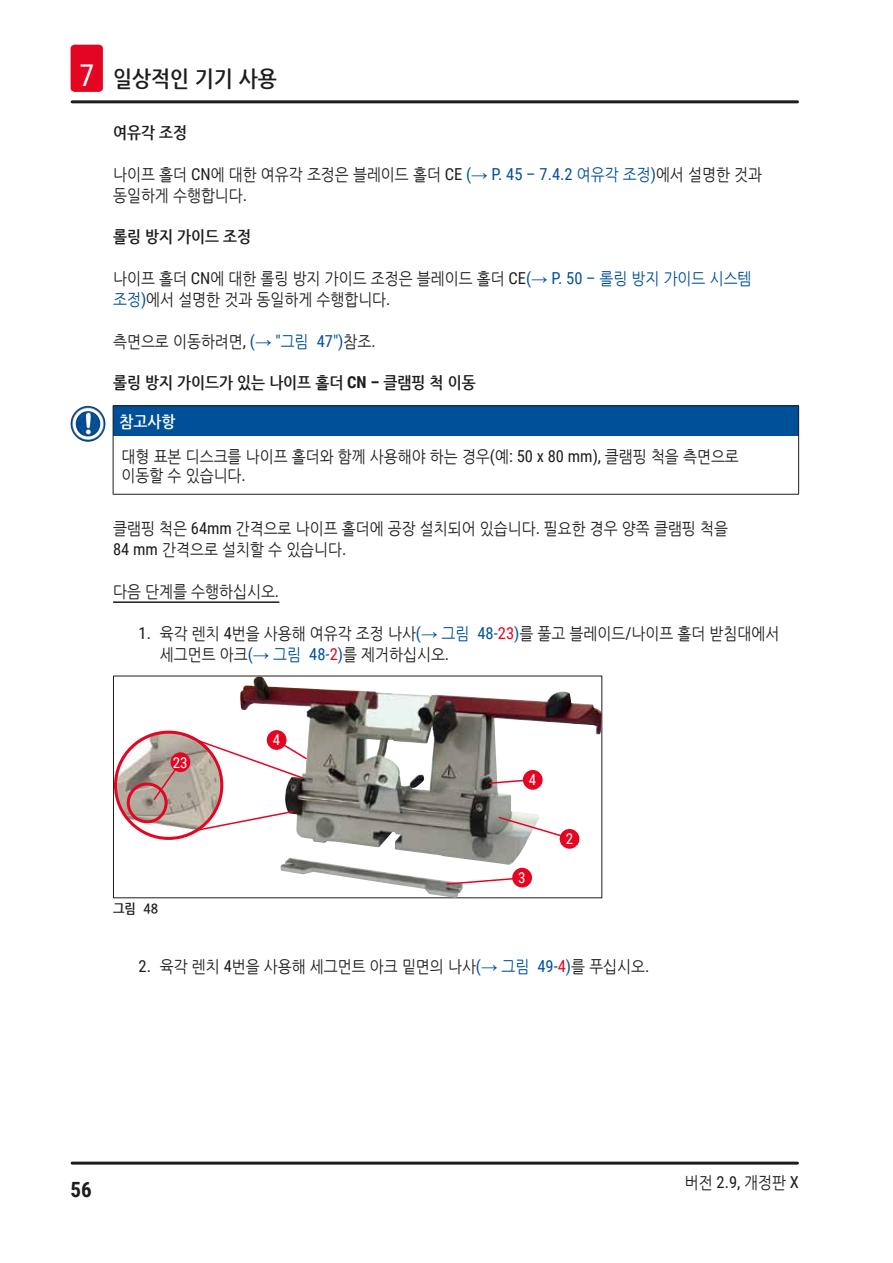
<style>
.page{position:relative;width:893px;height:1263px;background:#fff}
.page>*{position:absolute;margin:0;border:0;box-sizing:border-box;transform-origin:0 0}
.t1{font:700 22.5px "Nanum Gothic";color:#1d1d1b;scale:.9 1}
.t2{font:700 21px "Roboto Condensed";color:#1d1d1b}
.Description_text{font:16.5px/20.9px "Nanum Gothic";color:#1d1d1b;scale:.9 1}
.Source_of_danger{font:16.5px/19.8px "Nanum Gothic";color:#1d1d1b;scale:.9 1}
.Subheading{font:700 16.5px "Nanum Gothic";color:#1d1d1b;scale:.9 1}
.I_Topic{font:16.5px "Nanum Gothic";color:#1d1d1b;scale:.9 1}
.Signalword__no_use_a{font:700 16.5px "Nanum Gothic";color:#fff;scale:.9 1}
.t3{font:15px "Roboto Condensed";color:#fff}
.t4{font:700 13.5px "Nanum Gothic";color:#1d1d1b;scale:.9 1}
.s1{font-family:"Roboto Condensed";font-weight:400;font-size:30px;color:#fff}
.s2{font-family:"Roboto Condensed"}
.s3{font-family:"Roboto Condensed";color:#005099}
.s4{font-family:"Arial";color:#005099}
.s5{color:#005099}
.s6{font-family:"Roboto Condensed";color:#e40522}
</style>
<div class="page">
<hr style="left:72px;top:1161px;width:725px;height:3px;background:#1d1d1b">
<hr style="left:72px;top:100px;width:725px;height:3px;background:#1d1d1b">
<div style="left:71px;top:45px;width:32px;height:47px;background:#e40522;border-radius:4px"></div>
<hr style="left:113px;top:601px;width:166px;height:2px;background:#1d1d1b">
<div style="left:113px;top:406px;width:686px;height:30px;background:#005099"></div>
<hr style="left:113px;top:406px;width:1px;height:30px;background:#1d1d1b">
<hr style="left:113px;top:436px;width:1px;height:58px;background:#1d1d1b">
<hr style="left:798px;top:436px;width:1px;height:58px;background:#1d1d1b">
<hr style="left:113px;top:494px;width:686px;height:1px;background:#1d1d1b">
<hr style="left:113px;top:405px;width:686px;height:1px;background:#1d1d1b">
<hr style="left:798px;top:406px;width:1px;height:30px;background:#1d1d1b">
<img style="left:71px;top:406px;width:26px;height:36px">
<img style="left:240px;top:676px;width:362px;height:189px">
<svg style="left:488px;top:779px;width:36px;height:6px"></svg>
<svg style="left:497px;top:816px;width:66px;height:22px"></svg>
<svg style="left:445px;top:878px;width:71px;height:8px"></svg>
<img style="left:116px;top:733px;width:71px;height:106px">
<div style="left:114px;top:731px;width:109px;height:109px;border:3px solid #e40522;border-radius:50%"></div>
<div style="left:127px;top:782px;width:41px;height:41px;border:3px solid #e40522;border-radius:50%"></div>
<svg style="left:152px;top:766px;width:26px;height:35px"></svg>
<svg style="left:190px;top:737px;width:118px;height:43px"></svg>
<svg style="left:197px;top:810px;width:97px;height:22px"></svg>
<div style="left:560px;top:829px;width:19px;height:20px;background:#e40522;border-radius:50%"></div>
<div style="left:267px;top:730px;width:20px;height:20px;background:#e40522;border-radius:50%"></div>
<div style="left:512px;top:868px;width:20px;height:19px;background:#e40522;border-radius:50%"></div>
<div style="left:171px;top:752px;width:19px;height:20px;background:#e40522;border-radius:50%"></div>
<div style="left:523px;top:770px;width:20px;height:20px;background:#e40522;border-radius:50%"></div>
<h1 class="t1" style="left:79px;top:68px;width:221px"><span class="s1">7</span> 일상적인 기기 사용</h1>
<p class="Subheading" style="left:113px;top:125px;width:84px">여유각 조정</p>
<p class="Description_text" style="left:113px;top:165px;width:722px">나이프 홀더 <span class="s2">CN</span>에 대한 여유각 조정은 블레이드 홀더 <span class="s2">CE</span> <span class="s3">(</span><span class="s4">→</span> <span class="s3">P. 45 – 7.4.2</span> <span class="s5">여유각 조정</span><span class="s3">)</span>에서 설명한 것과 동일하게 수행합니다<span class="s2">.</span></p>
<p class="Subheading" style="left:113px;top:229px;width:155px">롤링 방지 가이드 조정</p>
<p class="Description_text" style="left:113px;top:269px;width:711px">나이프 홀더 <span class="s2">CN</span>에 대한 롤링 방지 가이드 조정은 블레이드 홀더 <span class="s2">CE</span><span class="s3">(</span><span class="s4">→</span> <span class="s3">P. 50 –</span> <span class="s5">롤링 방지 가이드 시스템 조정</span><span class="s3">)</span>에서 설명한 것과 동일하게 수행합니다<span class="s2">.</span></p>
<p class="Description_text" style="left:113px;top:331px;width:293px">측면으로 이동하려면<span class="s2">,</span> <span class="s3">(</span><span class="s4">→</span> <span class="s3">"</span><span class="s5">그림</span> <span class="s3">47")</span>참조<span class="s2">.</span></p>
<p class="Subheading" style="left:113px;top:375px;width:404px">롤링 방지 가이드가 있는 나이프 홀더 <span class="s2">CN –</span> 클램핑 척 이동</p>
<p class="Signalword__no_use_a" style="left:119px;top:414px;width:64px">참고사항</p>
<p class="Source_of_danger" style="left:122px;top:447px;width:687px">대형 표본 디스크를 나이프 홀더와 함께 사용해야 하는 경우<span class="s2">(</span>예<span class="s2">: 50 x 80 mm),</span> 클램핑 척을 측면으로 이동할 수 있습니다<span class="s2">.</span></p>
<p class="Description_text" style="left:113px;top:519px;width:685px">클램핑 척은 <span class="s2">64mm</span> 간격으로 나이프 홀더에 공장 설치되어 있습니다<span class="s2">.</span> 필요한 경우 양쪽 클램핑 척을<br><span class="s2">84 mm</span> 간격으로 설치할 수 있습니다<span class="s2">.</span></p>
<p class="I_Topic" style="left:113px;top:584px;width:186px">다음 단계를 수행하십시오<span class="s2">.</span></p>
<p class="Description_text" style="left:160px;top:623px;width:690px;text-indent:-21px"><span class="s2">1.</span> 육각 렌치 <span class="s2">4</span>번을 사용해 여유각 조정 나사<span class="s3">(</span><span class="s4">→</span> <span class="s5">그림</span> <span class="s3">48‑</span><span class="s6">23</span><span class="s3">)</span>를 풀고 블레이드<span class="s2">/</span>나이프 홀더 받침대에서 세그먼트 아크<span class="s3">(</span><span class="s4">→</span> <span class="s5">그림</span> <span class="s3">48‑</span><span class="s6">2</span><span class="s3">)</span>를 제거하십시오<span class="s2">.</span></p>
<p class="t3" style="left:173px;top:752px;width:16px">23</p>
<p class="t4" style="left:113px;top:902px;width:51px">그림 48</p>
<p class="t3" style="left:273px;top:729px;width:9px">4</p>
<p class="t3" style="left:529px;top:769px;width:9px">4</p>
<p class="t3" style="left:518px;top:867px;width:9px">3</p>
<p class="t3" style="left:566px;top:828px;width:9px">2</p>
<p class="Description_text" style="left:139px;top:957px;width:569px"><span class="s2">2.</span> 육각 렌치 <span class="s2">4</span>번을 사용해 세그먼트 아크 밑면의 나사<span class="s3">(</span><span class="s4">→</span> <span class="s5">그림</span> <span class="s3">49‑</span><span class="s6">4</span><span class="s3">)</span>를 푸십시오<span class="s2">.</span></p>
<p class="t2" style="left:71px;top:1175px;width:23px">56</p>
<p class="Description_text" style="left:685px;top:1172px;width:128px">버전 <span class="s2">2.9,</span> 개정판 <span class="s2">X</span></p>
</div>
